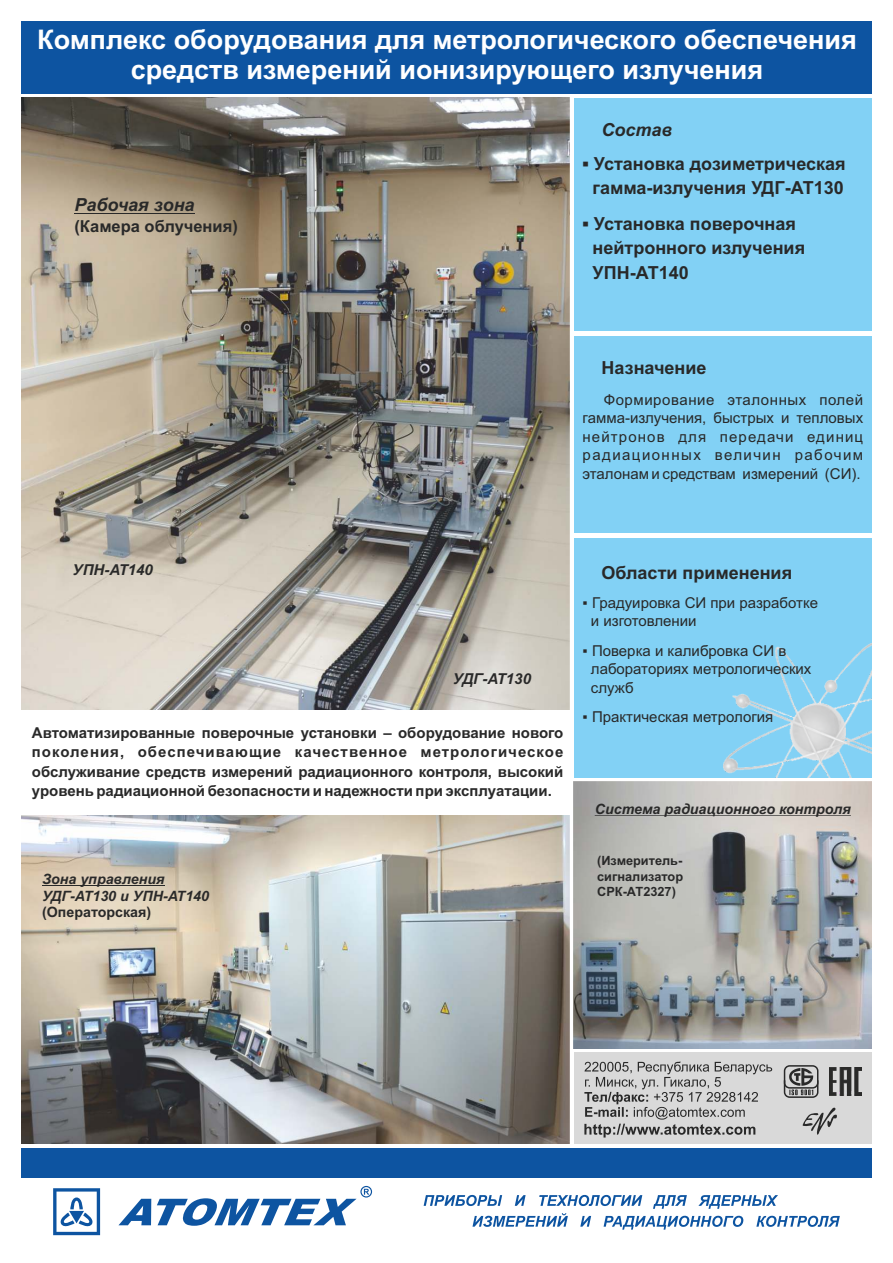
<style>
.page{position:relative;width:893px;height:1263px;background:#fff}
.page>*{position:absolute;margin:0;border:0;box-sizing:border-box;transform-origin:0 0}
.t1{font:700 27px/30.2px "Arial";color:#fff;text-align:center}
.t2{font:700 18px/24.2px "Arial";color:#292929;text-align:center}
.t3{font:italic 700 18px "Arial";color:#292929}
.t4{font:700 16.5px "Arial";color:#292929}
.t5{font:15px/18.5px "Arial";color:#292929}
.t6{font:700 15px/19.2px "Arial";color:#292929;text-align:justify}
.t7{font:italic 700 15px "Arial";color:#292929}
.t8{font:italic 700 14.25px/16.6px "Arial";color:#292929}
.t9{font:700 14.25px "Arial";color:#292929}
.t10{font:700 12.75px/15.6px "Arial";color:#292929;text-align:justify}
</style>
<div class="page">
<div style="left:21px;top:21px;width:851px;height:73px;background:#0d54a1"></div>
<div style="left:574px;top:98px;width:298px;height:680px;background:#82d1f5"></div>
<img style="left:723px;top:644px;width:149px;height:134px">
<img style="left:574px;top:782px;width:298px;height:266px">
<hr style="left:595px;top:815px;width:180px;height:1px;background:#292929">
<hr style="left:779px;top:815px;width:72px;height:1px;background:#292929">
<img style="left:21px;top:98px;width:549px;height:612px">
<img style="left:21px;top:816px;width:549px;height:328px">
<hr style="left:574px;top:332px;width:298px;height:4px;background:#fff">
<hr style="left:42px;top:885px;width:123px;height:1px;background:#292929">
<hr style="left:574px;top:534px;width:298px;height:4px;background:#fff">
<hr style="left:74px;top:213px;width:121px;height:1px;background:#292929">
<div style="left:574px;top:1052px;width:298px;height:92px;background:#d9d9d9"></div>
<svg style="left:584px;top:1061px;width:188px;height:76px"></svg>
<div style="left:784px;top:1065px;width:34px;height:23px;border:2px solid #292929;border-radius:5px"></div>
<svg style="left:783px;top:1068px;width:36px;height:30px"></svg>
<svg style="left:802px;top:1107px;width:35px;height:28px"></svg>
<img style="left:829px;top:1068px;width:32px;height:27px">
<div style="left:21px;top:1148px;width:851px;height:30px;background:#0d54a1"></div>
<svg style="left:424px;top:1195px;width:416px;height:34px"></svg>
<svg style="left:118px;top:1098px;width:254px;height:128px"></svg>
<svg style="left:53px;top:1188px;width:47px;height:47px"></svg>
<h1 class="t1" style="left:37px;top:27px;width:821px">Комплекс оборудования для метрологического обеспечения средств измерений ионизирующего излучения</h1>
<p class="t3" style="left:74px;top:198px;width:122px">Рабочая зона</p>
<p class="t4" style="left:74px;top:220px;width:165px">(Камера облучения)</p>
<p class="t3" style="left:601px;top:123px;width:72px">Состав</p>
<p class="t2" style="left:583px;top:153px;width:265px">▪ Установка дозиметрическая гамма-излучения УДГ-АТ130</p>
<p class="t2" style="left:593px;top:214px;width:214px;text-align:left;text-indent:-10px">▪ Установка поверочная нейтронного излучения<br>УПН-АТ140</p>
<p class="t2" style="left:601px;top:357px;width:107px">Назначение</p>
<p class="t5" style="left:583px;top:392px;width:282px;text-align:justify;text-indent:21px">Формирование эталонных полей гамма-излучения, быстрых и тепловых нейтронов для передачи единиц радиационных величин рабочим эталонам и средствам измерений (СИ).</p>
<p class="t7" style="left:73px;top:564px;width:82px">УПН-АТ140</p>
<p class="t7" style="left:453px;top:673px;width:80px">УДГ-АТ130</p>
<p class="t6" style="left:32px;top:725px;width:533px">Автоматизированные поверочные установки – оборудование нового поколения, обеспечивающие качественное метрологическое обслуживание средств измерений радиационного контроля, высокий уровень радиационной безопасности и надежности при эксплуатации.</p>
<p class="t8" style="left:42px;top:872px;width:169px">Зона управления<br>УДГ-АТ130 и УПН-АТ140</p>
<p class="t9" style="left:42px;top:907px;width:111px">(Операторская)</p>
<p class="t2" style="left:601px;top:562px;width:192px">Области применения</p>
<p class="t5" style="left:591px;top:595px;width:229px;text-indent:-8px">▪ Градуировка СИ при разработке и изготовлении</p>
<p class="t5" style="left:591px;top:643px;width:222px;text-indent:-8px">▪ Поверка и калибровка СИ в лабораториях метрологических служб</p>
<p class="t5" style="left:583px;top:709px;width:192px">▪ Практическая метрология</p>
<p class="t8" style="left:595px;top:802px;width:258px">Система радиационного контроля</p>
<p class="t10" style="left:597px;top:854px;width:87px">(Измеритель&shy;сигнализатор СРК-АТ2327)</p>
</div>
